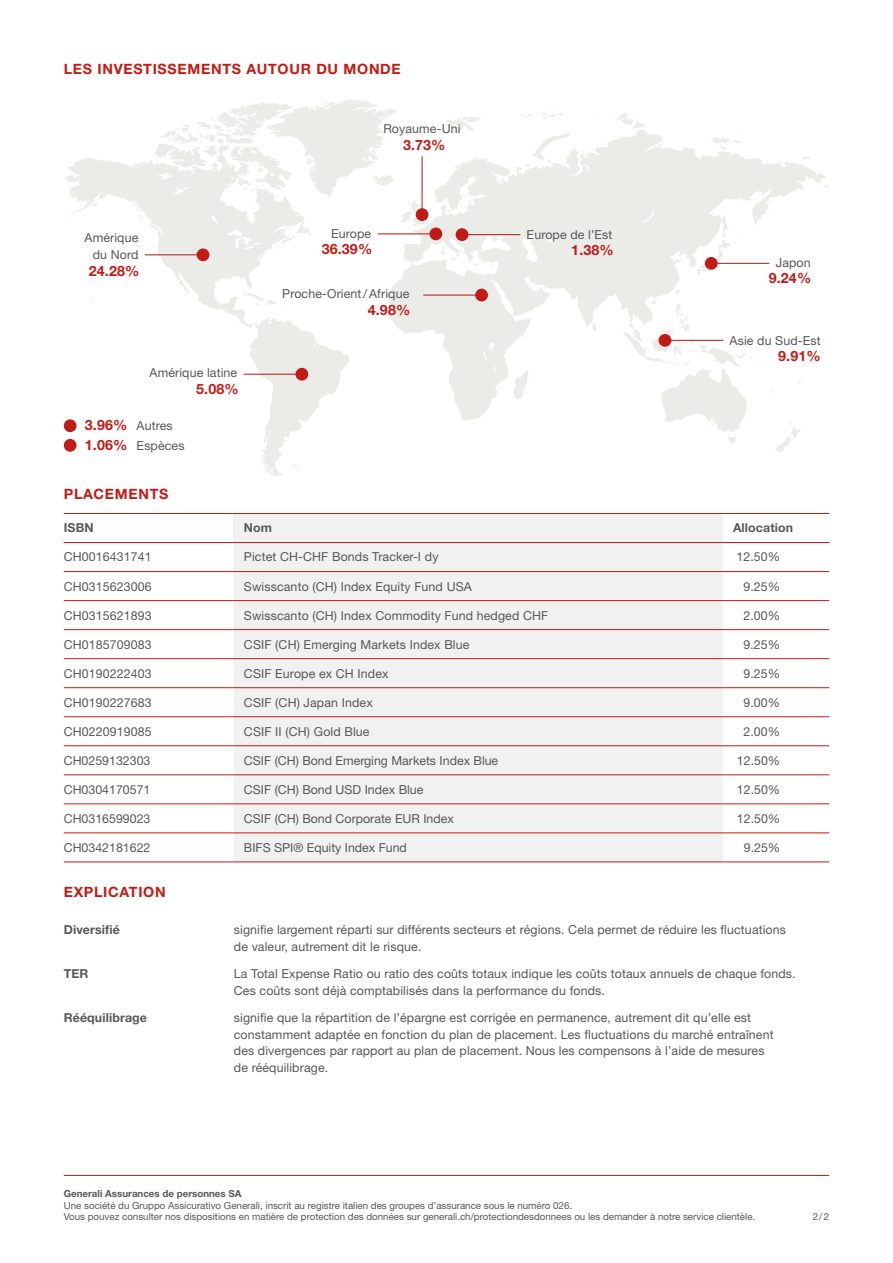
<style>
.page{position:relative;width:893px;height:1263px;background:#fff}
.page>*{position:absolute;margin:0;border:0;box-sizing:border-box;transform-origin:0 0}
.t1{font:700 14.25px/20.2px "Helvetica Neue LT Std";letter-spacing:.05em;color:#c21b17}
.t2{font:12.3px/17px "Helvetica Neue LT Std";letter-spacing:.01em;color:#575757}
.t3{font:700 12.3px "Helvetica Neue LT Std";letter-spacing:.01em;color:#575757}
.t4{font:9.75px/11.7px "Helvetica Neue LT Std";color:#575757}
.t5{font:700 9.75px "Helvetica Neue LT Std";color:#575757}
</style>
<div class="page">
<svg style="left:446px;top:116px;width:35px;height:14px"></svg>
<svg style="left:775px;top:422px;width:25px;height:30px"></svg>
<svg style="left:615px;top:113px;width:30px;height:16px"></svg>
<svg style="left:520px;top:111px;width:43px;height:8px"></svg>
<svg style="left:269px;top:472px;width:14px;height:5px"></svg>
<svg style="left:64px;top:157px;width:285px;height:315px"></svg>
<svg style="left:242px;top:288px;width:42px;height:17px"></svg>
<svg style="left:667px;top:421px;width:74px;height:23px"></svg>
<svg style="left:387px;top:130px;width:440px;height:291px"></svg>
<svg style="left:696px;top:212px;width:58px;height:63px"></svg>
<svg style="left:131px;top:100px;width:296px;height:139px"></svg>
<div style="left:429px;top:227px;width:13px;height:13px;background:#c21b17;border-radius:50%"></div>
<div style="left:295px;top:368px;width:13px;height:13px;background:#c21b17;border-radius:50%"></div>
<div style="left:475px;top:289px;width:13px;height:12px;background:#c21b17;border-radius:50%"></div>
<div style="left:197px;top:248px;width:12px;height:13px;background:#c21b17;border-radius:50%"></div>
<hr style="left:378px;top:233px;width:58px;height:1px;background:#c21b17">
<hr style="left:244px;top:374px;width:58px;height:1px;background:#c21b17">
<hr style="left:423px;top:295px;width:59px;height:1px;background:#c21b17">
<div style="left:659px;top:334px;width:12px;height:13px;background:#c21b17;border-radius:50%"></div>
<hr style="left:665px;top:340px;width:58px;height:1px;background:#c21b17">
<div style="left:64px;top:419px;width:13px;height:13px;background:#c21b17;border-radius:50%"></div>
<div style="left:64px;top:439px;width:13px;height:13px;background:#c21b17;border-radius:50%"></div>
<div style="left:705px;top:257px;width:13px;height:13px;background:#c21b17;border-radius:50%"></div>
<hr style="left:711px;top:263px;width:58px;height:1px;background:#c21b17">
<div style="left:456px;top:228px;width:12px;height:13px;background:#c21b17;border-radius:50%"></div>
<hr style="left:462px;top:234px;width:58px;height:1px;background:#c21b17">
<div style="left:416px;top:208px;width:12px;height:13px;background:#c21b17;border-radius:50%"></div>
<hr style="left:422px;top:156px;width:1px;height:59px;background:#c21b17">
<hr style="left:145px;top:254px;width:58px;height:1px;background:#c21b17">
<div style="left:234px;top:543px;width:489px;height:319px;background:#f1f1f1"></div>
<hr style="left:64px;top:571px;width:170px;height:1px;background:#c21b17">
<hr style="left:64px;top:600px;width:170px;height:1px;background:#c21b17">
<hr style="left:64px;top:629px;width:170px;height:1px;background:#c21b17">
<hr style="left:64px;top:658px;width:170px;height:1px;background:#c21b17">
<hr style="left:64px;top:687px;width:170px;height:1px;background:#c21b17">
<hr style="left:64px;top:716px;width:170px;height:1px;background:#c21b17">
<hr style="left:64px;top:745px;width:170px;height:1px;background:#c21b17">
<hr style="left:64px;top:774px;width:170px;height:1px;background:#c21b17">
<hr style="left:64px;top:803px;width:170px;height:1px;background:#c21b17">
<hr style="left:64px;top:833px;width:170px;height:1px;background:#c21b17">
<hr style="left:64px;top:862px;width:170px;height:1px;background:#c21b17">
<hr style="left:234px;top:571px;width:489px;height:1px;background:#c21b17">
<hr style="left:234px;top:600px;width:489px;height:1px;background:#c21b17">
<hr style="left:234px;top:629px;width:489px;height:1px;background:#c21b17">
<hr style="left:234px;top:658px;width:489px;height:1px;background:#c21b17">
<hr style="left:234px;top:687px;width:489px;height:1px;background:#c21b17">
<hr style="left:234px;top:716px;width:489px;height:1px;background:#c21b17">
<hr style="left:234px;top:745px;width:489px;height:1px;background:#c21b17">
<hr style="left:234px;top:774px;width:489px;height:1px;background:#c21b17">
<hr style="left:234px;top:803px;width:489px;height:1px;background:#c21b17">
<hr style="left:234px;top:833px;width:489px;height:1px;background:#c21b17">
<hr style="left:234px;top:862px;width:489px;height:1px;background:#c21b17">
<hr style="left:723px;top:571px;width:106px;height:1px;background:#c21b17">
<hr style="left:723px;top:600px;width:106px;height:1px;background:#c21b17">
<hr style="left:723px;top:629px;width:106px;height:1px;background:#c21b17">
<hr style="left:723px;top:658px;width:106px;height:1px;background:#c21b17">
<hr style="left:723px;top:687px;width:106px;height:1px;background:#c21b17">
<hr style="left:723px;top:716px;width:106px;height:1px;background:#c21b17">
<hr style="left:723px;top:745px;width:106px;height:1px;background:#c21b17">
<hr style="left:723px;top:774px;width:106px;height:1px;background:#c21b17">
<hr style="left:723px;top:803px;width:106px;height:1px;background:#c21b17">
<hr style="left:723px;top:833px;width:106px;height:1px;background:#c21b17">
<hr style="left:723px;top:862px;width:106px;height:1px;background:#c21b17">
<hr style="left:64px;top:1175px;width:765px;height:1px;background:#c21b17">
<div style="left:234px;top:513px;width:489px;height:29px;background:#f1f1f1"></div>
<hr style="left:64px;top:513px;width:170px;height:1px;background:#c21b17">
<hr style="left:234px;top:513px;width:489px;height:1px;background:#c21b17">
<hr style="left:723px;top:513px;width:106px;height:1px;background:#c21b17">
<hr style="left:64px;top:542px;width:170px;height:1px;background:#c21b17">
<hr style="left:234px;top:542px;width:489px;height:1px;background:#c21b17">
<hr style="left:723px;top:542px;width:106px;height:1px;background:#c21b17">
<p class="t1" style="left:64px;top:58px;width:338px">LES INVESTISSEMENTS AUTOUR DU MONDE</p>
<p class="t2" style="left:383px;top:120px;width:79px">Royaume-Uni</p>
<p class="t1" style="left:403px;top:134px;width:44px">3.73%</p>
<p class="t2" style="left:331px;top:225px;width:42px">Europe</p>
<p class="t2" style="left:85px;top:229px;width:55px;text-align:right">Amérique du Nord</p>
<p class="t2" style="left:527px;top:226px;width:87px">Europe de l’Est</p>
<p class="t1" style="left:322px;top:239px;width:52px">36.39%</p>
<p class="t1" style="left:571px;top:240px;width:44px">1.38%</p>
<p class="t1" style="left:89px;top:260px;width:52px">24.28%</p>
<p class="t2" style="left:150px;top:364px;width:89px">Amérique latine</p>
<p class="t1" style="left:196px;top:378px;width:44px">5.08%</p>
<p class="t1" style="left:85px;top:415px;width:44px">3.96%<br>1.06%</p>
<p class="t2" style="left:137px;top:416px;width:49px;line-height:19.5px">Autres<br>Espèces</p>
<p class="t2" style="left:282px;top:285px;width:129px">Proche-Orient/Afrique</p>
<p class="t1" style="left:368px;top:299px;width:44px">4.98%</p>
<p class="t2" style="left:776px;top:254px;width:36px">Japon</p>
<p class="t1" style="left:769px;top:268px;width:44px">9.24%</p>
<p class="t2" style="left:730px;top:332px;width:93px">Asie du Sud-Est</p>
<p class="t1" style="left:778px;top:346px;width:44px">9.91%</p>
<p class="t1" style="left:64px;top:484px;width:106px">PLACEMENTS</p>
<p class="t3" style="left:64px;top:520px;width:31px">ISBN</p>
<p class="t3" style="left:244px;top:520px;width:30px">Nom</p>
<p class="t3" style="left:733px;top:520px;width:62px">Allocation</p>
<p class="t2" style="left:64px;top:548px;width:90px">CH0016431741</p>
<p class="t2" style="left:244px;top:548px;width:196px">Pictet CH-CHF Bonds Tracker-I dy</p>
<p class="t2" style="left:736px;top:548px;width:45px">12.50%</p>
<p class="t2" style="left:64px;top:577px;width:90px">CH0315623006</p>
<p class="t2" style="left:244px;top:577px;width:229px">Swisscanto (CH) Index Equity Fund USA</p>
<p class="t2" style="left:743px;top:577px;width:38px">9.25%</p>
<p class="t2" style="left:64px;top:606px;width:90px">CH0315621893</p>
<p class="t2" style="left:244px;top:606px;width:306px">Swisscanto (CH) Index Commodity Fund hedged CHF</p>
<p class="t2" style="left:743px;top:606px;width:38px">2.00%</p>
<p class="t2" style="left:64px;top:635px;width:90px">CH0185709083</p>
<p class="t2" style="left:244px;top:635px;width:227px">CSIF (CH) Emerging Markets Index Blue</p>
<p class="t2" style="left:743px;top:635px;width:38px">9.25%</p>
<p class="t2" style="left:64px;top:665px;width:90px">CH0190222403</p>
<p class="t2" style="left:244px;top:665px;width:146px">CSIF Europe ex CH Index</p>
<p class="t2" style="left:743px;top:665px;width:38px">9.25%</p>
<p class="t2" style="left:64px;top:694px;width:90px">CH0190227683</p>
<p class="t2" style="left:244px;top:694px;width:130px">CSIF (CH) Japan Index</p>
<p class="t2" style="left:743px;top:694px;width:38px">9.00%</p>
<p class="t2" style="left:64px;top:723px;width:90px">CH0220919085</p>
<p class="t2" style="left:244px;top:723px;width:127px">CSIF II (CH) Gold Blue</p>
<p class="t2" style="left:743px;top:723px;width:38px">2.00%</p>
<p class="t2" style="left:64px;top:752px;width:88px">CH0259132303</p>
<p class="t2" style="left:244px;top:752px;width:256px">CSIF (CH) Bond Emerging Markets Index Blue</p>
<p class="t2" style="left:737px;top:752px;width:45px">12.50%</p>
<p class="t2" style="left:64px;top:781px;width:88px">CH0304170571</p>
<p class="t2" style="left:244px;top:781px;width:181px">CSIF (CH) Bond USD Index Blue</p>
<p class="t2" style="left:737px;top:781px;width:45px">12.50%</p>
<p class="t2" style="left:64px;top:810px;width:88px">CH0316599023</p>
<p class="t2" style="left:244px;top:810px;width:211px">CSIF (CH) Bond Corporate EUR Index</p>
<p class="t2" style="left:737px;top:810px;width:45px">12.50%</p>
<p class="t2" style="left:64px;top:839px;width:88px">CH0342181622</p>
<p class="t2" style="left:244px;top:839px;width:165px">BIFS SPI® Equity Index Fund</p>
<p class="t2" style="left:744px;top:839px;width:38px">9.25%</p>
<p class="t1" style="left:64px;top:881px;width:103px">EXPLICATION</p>
<p class="t3" style="left:64px;top:922px;width:58px">Diversifié</p>
<p class="t2" style="left:234px;top:921px;width:554px">signifie largement réparti sur différents secteurs et régions. Cela permet de réduire les fluctuations de valeur, autrement dit le risque.</p>
<p class="t3" style="left:64px;top:966px;width:26px">TER</p>
<p class="t2" style="left:234px;top:965px;width:563px">La Total Expense Ratio ou ratio des coûts totaux indique les coûts totaux annuels de chaque fonds.<br>Ces coûts sont déjà comptabilisés dans la performance du fonds.</p>
<p class="t3" style="left:64px;top:1010px;width:85px">Rééquilibrage</p>
<p class="t2" style="left:234px;top:1008px;width:541px">signifie que la répartition de l’épargne est corrigée en permanence, autrement dit qu’elle est constamment adaptée en fonction du plan de placement. Les fluctuations du marché entraînent des divergences par rapport au plan de placement. Nous les compensons à l’aide de mesures de rééquilibrage.</p>
<p class="t5" style="left:64px;top:1187px;width:179px">Generali Assurances de personnes SA</p>
<p class="t4" style="left:64px;top:1199px;width:693px">Une société du Gruppo Assicurativo Generali, inscrit au registre italien des groupes d’assurance sous le numéro 026.<br>Vous pouvez consulter nos dispositions en matière de protection des données sur generali.ch/protectiondesdonnees ou les demander à notre service clientèle.</p>
<p class="t4" style="left:813px;top:1211px;width:18px">2/2</p>
</div>
